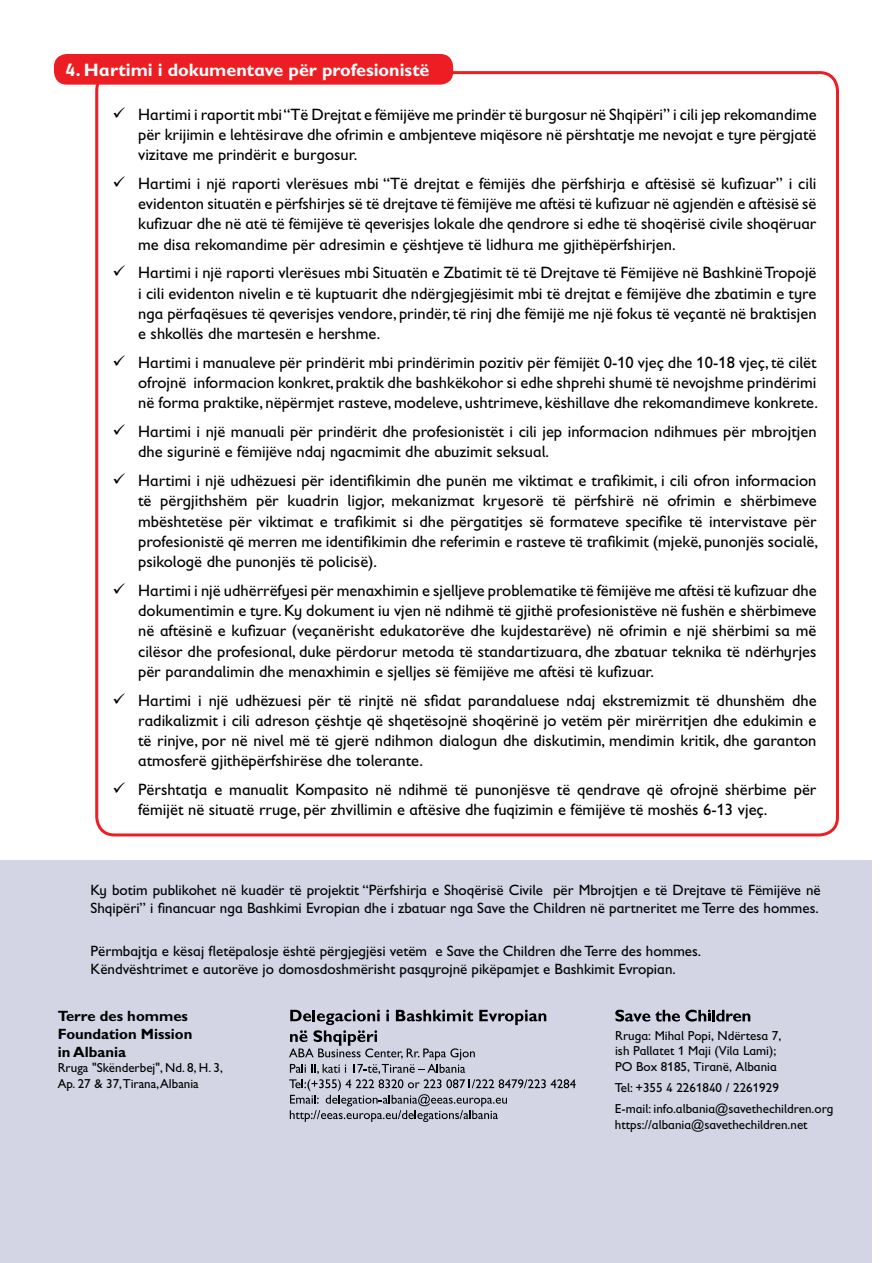
<style>
.page{position:relative;width:893px;height:1263px;background:#fff}
.page>*{position:absolute;margin:0;border:0;box-sizing:border-box;transform-origin:0 0}
.t1{font:700 18px "Gill Sans Infant Std";color:#fff}
.t2{font:16.5px/20.2px "Gill Sans Infant Std";color:#000;text-align:justify}
.t3{font:15px/18px "Gill Sans Infant Std";color:#000}
.t4{font:700 14.85px/17.9px "Gill Sans";color:#000}
.t5{font:13.05px/15.8px "Gill Sans Infant Std";color:#000}
.t6{font:13.05px/15.6px "Gill Sans";color:#000}
</style>
<div class="page">
<div style="left:0;top:860px;width:872px;height:403px;background:#d3d5e4"></div>
<svg style="left:289px;top:1010px;width:287px;height:112px"></svg>
<svg style="left:615px;top:1010px;width:135px;height:11px"></svg>
<div style="left:54px;top:54px;width:399px;height:31px;background:#ed1d24;border-radius:13px"></div>
<p class="t1" style="left:66px;top:59px;width:365px">4. Hartimi i dokumentave për profesionistë</p>
<p class="t2" style="left:138px;top:104px;width:680px;text-indent:-26px">✓ Hartimi i raportit mbi “Të Drejtat e fëmijëve me prindër të burgosur në Shqipëri” i cili jep rekomandime për krijimin e lehtësirave dhe ofrimin e ambjenteve miqësore në përshtatje me nevojat e tyre përgjatë vizitave me prindërit e burgosur.</p>
<p class="t2" style="left:138px;top:173px;width:680px;text-indent:-26px">✓ Hartimi i një raporti vlerësues mbi “Të drejtat e fëmijës dhe përfshirja e aftësisë së kufizuar” i cili evidenton situatën e përfshirjes së të drejtave të fëmijëve me aftësi të kufizuar në agjendën e aftësisë së kufizuar dhe në atë të fëmijëve të qeverisjes lokale dhe qendrore si edhe të shoqërisë civile shoqëruar me disa rekomandime për adresimin e çështjeve të lidhura me gjithëpërfshirjen.</p>
<p class="t2" style="left:138px;top:263px;width:680px;text-indent:-26px">✓ Hartimi i një raporti vlerësues mbi Situatën e Zbatimit të të Drejtave të Fëmijëve në Bashkinë Tropojë i cili evidenton nivelin e të kuptuarit dhe ndërgjegjësimit mbi të drejtat e fëmijëve dhe zbatimin e tyre nga përfaqësues të qeverisjes vendore, prindër, të rinj dhe fëmijë me një fokus të veçantë në braktisjen e shkollës dhe martesën e hershme.</p>
<p class="t2" style="left:138px;top:352px;width:681px;text-indent:-26px">✓ Hartimi i manualeve për prindërit mbi prindërimin pozitiv për fëmijët 0-10 vjeç dhe 10-18 vjeç, të cilët ofrojnë informacion konkret, praktik dhe bashkëkohor si edhe shprehi shumë të nevojshme prindërimi në forma praktike, nëpërmjet rasteve, modeleve, ushtrimeve, këshillave dhe rekomandimeve konkrete.</p>
<p class="t2" style="left:138px;top:421px;width:680px;text-indent:-26px">✓ Hartimi i një manuali për prindërit dhe profesionistët i cili jep informacion ndihmues për mbrojtjen dhe sigurinë e fëmijëve ndaj ngacmimit dhe abuzimit seksual.</p>
<p class="t2" style="left:138px;top:470px;width:681px;text-indent:-26px">✓ Hartimi i një udhëzuesi për identifikimin dhe punën me viktimat e trafikimit, i cili ofron informacion të përgjithshëm për kuadrin ligjor, mekanizmat kryesorë të përfshirë në ofrimin e shërbimeve mbështetëse për viktimat e trafikimit si dhe përgatitjes së formateve specifike të intervistave për profesionistë që merren me identifikimin dhe referimin e rasteve të trafikimit (mjekë, punonjës socialë, psikologë dhe punonjës të policisë).</p>
<p class="t2" style="left:138px;top:580px;width:680px;text-indent:-26px">✓ Hartimi i një udhërrëfyesi për menaxhimin e sjelljeve problematike të fëmijëve me aftësi të kufizuar dhe dokumentimin e tyre. Ky dokument iu vjen në ndihmë të gjithë profesionistëve në fushën e shërbimeve në aftësinë e kufizuar (veçanërisht edukatorëve dhe kujdestarëve) në ofrimin e një shërbimi sa më cilësor dhe profesional, duke përdorur metoda të standartizuara, dhe zbatuar teknika të ndërhyrjes për parandalimin dhe menaxhimin e sjelljes së fëmijëve me aftësi të kufizuar.</p>
<p class="t2" style="left:138px;top:690px;width:680px;text-indent:-26px">✓ Hartimi i një udhëzuesi për të rinjtë në sfidat parandaluese ndaj ekstremizmit të dhunshëm dhe radikalizmit i cili adreson çështje që shqetësojnë shoqërinë jo vetëm për mirërritjen dhe edukimin e të rinjve, por në nivel më të gjerë ndihmon dialogun dhe diskutimin, mendimin kritik, dhe garanton atmosferë gjithëpërfshirëse dhe tolerante.</p>
<p class="t2" style="left:138px;top:779px;width:680px;text-indent:-26px">✓ Përshtatja e manualit Kompasito në ndihmë të punonjësve të qendrave që ofrojnë shërbime për fëmijët në situatë rruge, për zhvillimin e aftësive dhe fuqizimin e fëmijëve të moshës 6-13 vjeç.</p>
<p class="t3" style="left:91px;top:881px;width:732px">Ky botim publikohet në kuadër të projektit “Përfshirja e Shoqërisë Civile për Mbrojtjen e të Drejtave të Fëmijëve në<br>Shqipëri” i financuar nga Bashkimi Evropian dhe i zbatuar nga Save the Children në partneritet me Terre des hommes.</p>
<p class="t3" style="left:91px;top:942px;width:612px">Përmbajtja e kësaj fletëpalosje është përgjegjësi vetëm e Save the Children dhe Terre des hommes.<br>Këndvështrimet e autorëve jo domosdoshmërisht pasqyrojnë pikëpamjet e Bashkimit Evropian.</p>
<p class="t4" style="left:58px;top:1007px;width:136px">Terre des hommes<br>Foundation Mission in Albania</p>
<p class="t6" style="left:58px;top:1060px;width:167px">Rruga "Skënderbej", Nd. 8, H. 3,<br>Ap. 27 &amp; 37,Tirana, Albania</p>
<p class="t5" style="left:615px;top:1027px;width:168px">Rruga: Mihal Popi, Ndërtesa 7, ish Pallatet 1 Maji (Vila Lami);<br>PO Box 8185, Tiranë, Albania</p>
<p class="t5" style="left:615px;top:1077px;width:220px;line-height:21px">Tel: +355 4 2261840 / 2261929<br>E-mail: info.albania@savethechildren.org</p>
<p class="t5" style="left:615px;top:1116px;width:194px">https://albania@savethechildren.net</p>
</div>
